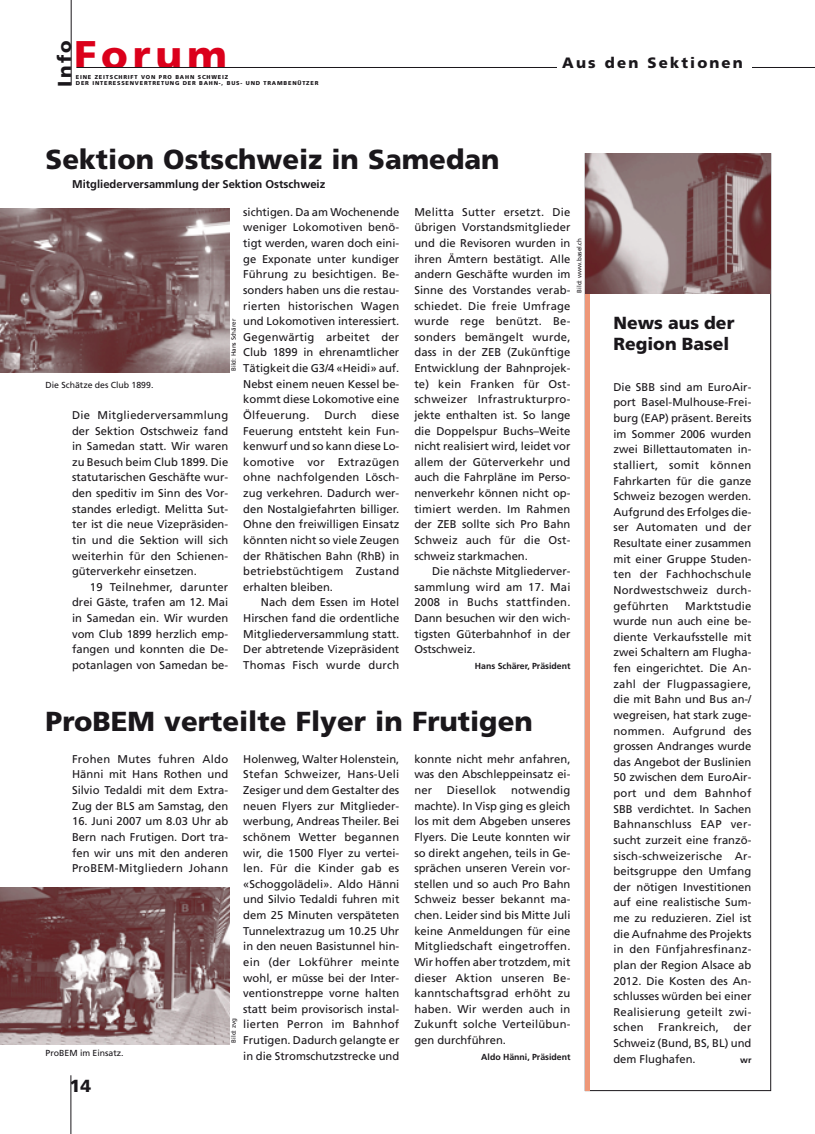
<style>
.page{position:relative;width:815px;height:1134px;background:#fff}
.page>*{position:absolute;margin:0;border:0;box-sizing:border-box;transform-origin:0 0}
.t1{font:900 40px "Frutiger";letter-spacing:.12em;color:#db001b}
.t2{font:900 27.5px "Frutiger";color:#1a171b}
.t3{font:900 18.75px "Frutiger";color:#1a171b}
.t4{font:900 17.5px/21px "Frutiger";color:#1a171b}
.t5{font:900 15px "Frutiger";letter-spacing:.14em;color:#1a171b}
.t6{font:11.25px/15.6px "Frutiger";color:#1a171b;text-align:justify}
.t7{font:700 11.25px "Frutiger";color:#1a171b}
.t8{font:11.25px "Frutiger";letter-spacing:.02em;color:#1a171b}
.t9{font:700 8.75px "Frutiger";color:#1a171b}
.t10{font:8.75px "Frutiger";color:#1a171b}
.t11{font:6.25px "Frutiger";color:#1a171b}
.t12{font:900 5.62px/6.8px "Frutiger";letter-spacing:.14em;color:#1a171b}
</style>
<div class="page">
<img style="left:0;top:208px;width:230px;height:164px">
<hr style="left:71px;top:0;width:1px;height:85px;background:#1a171b">
<hr style="left:76px;top:67px;width:739px;height:1px;background:#1a171b">
<hr style="left:71px;top:1075px;width:1px;height:59px;background:#1a171b">
<div style="left:557px;top:36px;width:195px;height:47px;background:#fff"></div>
<img style="left:0;top:888px;width:230px;height:156px">
<div style="left:585px;top:294px;width:5px;height:796px;background:#ee9778"></div>
<img style="left:585px;top:154px;width:186px;height:140px">
<h3 class="t3" style="left:57px;top:87px;width:48px;rotate:-90deg">Info</h3>
<h1 class="t1" style="left:74px;top:39px;width:154px">Forum</h1>
<p class="t12" style="left:76px;top:74px;width:244px">EINE ZEITSCHRIFT VON PRO BAHN SCHWEIZ<br>DER INTERESSENVERTRETUNG DER BAHN-, BUS- UND TRAMBENÜTZER</p>
<h2 class="t2" style="left:46px;top:148px;width:456px">Sektion Ostschweiz in Samedan</h2>
<p class="t7" style="left:72px;top:180px;width:255px">Mitgliederversammlung der Sektion Ostschweiz</p>
<h3 class="t5" style="left:562px;top:57px;width:182px">Aus den Sektionen</h3>
<p class="t6" style="left:243px;top:205px;width:158px">sichtigen. Da am Wochenende weniger Lokomotiven benö&shy;tigt werden, waren doch eini&shy;ge Exponate unter kundiger Führung zu besichtigen. Be&shy;sonders haben uns die restau&shy;rierten historischen Wagen und Lokomotiven interessiert.<br>Gegenwärtig arbeitet der Club 1899 in ehrenamtlicher Tätigkeit die G3/4 «Heidi» auf.<br>Nebst einem neuen Kessel be&shy;kommt diese Lokomotive eine Ölfeuerung.</p>
<p class="t11" style="left:231px;top:371px;width:53px;rotate:-90deg">Bild: Hans Schärer</p>
<p class="t10" style="left:46px;top:381px;width:109px">Die Schätze des Club 1899.</p>
<p class="t6" style="left:72px;top:408px;width:158px">Die Mitgliederversammlung der Sektion Ostschweiz fand in Samedan statt. Wir waren zu Besuch beim Club 1899. Die statutarischen Geschäfte wur&shy;den speditiv im Sinn des Vor&shy;standes erledigt. Melitta Sut&shy;ter ist die neue Vizepräsiden&shy;tin und die Sektion will sich weiterhin für den Schienen&shy;güterverkehr einsetzen.</p>
<p class="t6" style="left:72px;top:580px;width:158px;text-indent:18px">19 Teilnehmer, darunter drei Gäste, trafen am 12. Mai in Samedan ein. Wir wurden vom Club 1899 herzlich emp&shy;fangen und konnten die De&shy;potanlagen von Samedan be-</p>
<p class="t6" style="left:243px;top:408px;width:158px;text-indent:128px">diese Feuerung entsteht kein Fun&shy;kenwurf und so kann diese Lo&shy;komotive vor Extrazügen ohne nachfolgenden Lösch&shy;zug verkehren. Dadurch wer&shy;den Nostalgiefahrten billiger.<br>Ohne den freiwilligen Einsatz könnten nicht so viele Zeugen der Rhätischen Bahn (RhB) in betriebstüchtigem Zustand erhalten bleiben.</p>
<p class="t6" style="left:243px;top:596px;width:158px;text-indent:18px">Nach dem Essen im Hotel Hirschen fand die ordentliche Mitgliederversammlung statt.<br>Der abtretende Vizepräsident Thomas Fisch wurde durch</p>
<p class="t6" style="left:324px;top:408px;width:34px">Durch</p>
<p class="t6" style="left:414px;top:205px;width:158px">Melitta Sutter ersetzt. Die übrigen Vorstandsmitglieder und die Revisoren wurden in ihren Ämtern bestätigt. Alle andern Geschäfte wurden im Sinne des Vorstandes verab&shy;schiedet. Die freie Umfrage wurde rege benützt. Be&shy;sonders bemängelt wurde, dass in der ZEB (Zukünftige Entwicklung der Bahnprojek&shy;te) kein Franken für Ost&shy;schweizer Infrastrukturpro&shy;jekte enthalten ist. So lange die Doppelspur Buchs–Weite nicht realisiert wird, leidet vor allem der Güterverkehr und auch die Fahrpläne im Perso&shy;nenverkehr können nicht op&shy;timiert werden. Im Rahmen der ZEB sollte sich Pro Bahn Schweiz auch für die Ost&shy;schweiz starkmachen.</p>
<p class="t6" style="left:414px;top:564px;width:158px;text-indent:18px">Die nächste Mitgliederver&shy;sammlung wird am 17. Mai 2008 in Buchs stattfinden.<br>Dann besuchen wir den wich&shy;tigsten Güterbahnhof in der Ostschweiz.</p>
<p class="t9" style="left:475px;top:662px;width:97px">Hans Schärer, Präsident</p>
<p class="t11" style="left:577px;top:293px;width:56px;rotate:-90deg">Bild: www.basel.ch</p>
<h2 class="t2" style="left:46px;top:711px;width:489px">ProBEM verteilte Flyer in Frutigen</h2>
<p class="t6" style="left:72px;top:752px;width:158px">Frohen Mutes fuhren Aldo Hänni mit Hans Rothen und Silvio Tedaldi mit dem Extra-Zug der BLS am Samstag, den</p>
<p class="t6" style="left:72px;top:814px;width:158px">16. Juni 2007 um 8.03 Uhr ab Bern nach Frutigen. Dort tra&shy;fen wir uns mit den anderen ProBEM-Mitgliedern Johann</p>
<p class="t6" style="left:243px;top:752px;width:158px">Holenweg, Walter Holenstein, Stefan Schweizer, Hans-Ueli Zesiger und dem Gestalter des neuen Flyers zur Mitglieder&shy;werbung, Andreas Theiler. Bei schönem Wetter begannen wir, die 1500 Flyer zu vertei&shy;len. Für die Kinder gab es «Schoggolädeli». Aldo Hänni und Silvio Tedaldi fuhren mit dem 25 Minuten verspäteten Tunnelextrazug um 10.25 Uhr in den neuen Basistunnel hin&shy;ein (der Lokführer meinte wohl, er müsse bei der Inter&shy;ventionstreppe vorne halten statt beim provisorisch instal&shy;lierten Perron im Bahnhof Frutigen. Dadurch gelangte er in die Stromschutzstrecke und</p>
<p class="t6" style="left:414px;top:752px;width:158px">konnte nicht mehr anfahren, was den Abschleppeinsatz ei&shy;ner</p>
<p class="t6" style="left:414px;top:783px;width:158px;text-indent:97px">notwendig machte). In Visp ging es gleich los mit dem Abgeben unseres Flyers. Die Leute konnten wir so direkt angehen, teils in Ge&shy;sprächen unseren Verein vor&shy;stellen und so auch Pro Bahn Schweiz besser bekannt ma&shy;chen. Leider sind bis Mitte Juli keine Anmeldungen für eine Mitgliedschaft eingetroffen.<br>Wir hoffen aber trotzdem, mit dieser Aktion unseren Be&shy;kanntschaftsgrad erhöht zu haben. Wir werden auch in Zukunft solche Verteilübun&shy;gen durchführen.</p>
<p class="t9" style="left:481px;top:1053px;width:91px">Aldo Hänni, Präsident</p>
<p class="t8" style="left:447px;top:785px;width:51px">Diesellok</p>
<p class="t11" style="left:231px;top:1043px;width:26px;rotate:-90deg">Bild: zvg</p>
<p class="t10" style="left:46px;top:1050px;width:80px">ProBEM im Einsatz.</p>
<h3 class="t4" style="left:70px;top:1077px;width:23px">14</h3>
<h3 class="t4" style="left:613px;top:314px;width:123px">News aus der<br>Region Basel</h3>
<p class="t6" style="left:613px;top:380px;width:139px">Die SBB sind am EuroAir&shy;port Basel-Mulhouse-Frei&shy;burg (EAP) präsent. Bereits im Sommer 2006 wurden zwei Billettautomaten in&shy;stalliert, somit können Fahrkarten für die ganze Schweiz bezogen werden.<br>Aufgrund des Erfolges die&shy;ser Automaten und der Resultate einer zusammen mit einer Gruppe Studen&shy;ten der Fachhochschule Nordwestschweiz durch&shy;geführten</p>
<p class="t6" style="left:613px;top:599px;width:139px;text-indent:72px">Marktstudie wurde nun auch eine be&shy;diente Verkaufsstelle mit zwei Schaltern am Flugha&shy;fen eingerichtet. Die An&shy;zahl der Flugpassagiere, die mit Bahn und Bus an-/ wegreisen, hat stark zuge&shy;nommen. Aufgrund des grossen Andranges wurde das Angebot der Buslinien 50 zwischen dem EuroAir&shy;port und dem Bahnhof SBB verdichtet. In Sachen Bahnanschluss EAP ver&shy;sucht zurzeit eine franzö&shy;sisch-schweizerische Ar&shy;beitsgruppe den Umfang der nötigen Investitionen auf eine realistische Sum&shy;me zu reduzieren. Ziel ist die Aufnahme des Projekts in den Fünfjahresfinanz&shy;plan der Region Alsace ab 2012. Die Kosten des An&shy;schlusses würden bei einer Realisierung geteilt zwi&shy;schen</p>
<p class="t6" style="left:613px;top:1020px;width:139px;text-indent:120px">der Schweiz (Bund, BS, BL) und dem Flughafen.</p>
<p class="t8" style="left:658px;top:1023px;width:62px">Frankreich,</p>
<p class="t9" style="left:740px;top:1056px;width:13px">wr</p>
</div>
